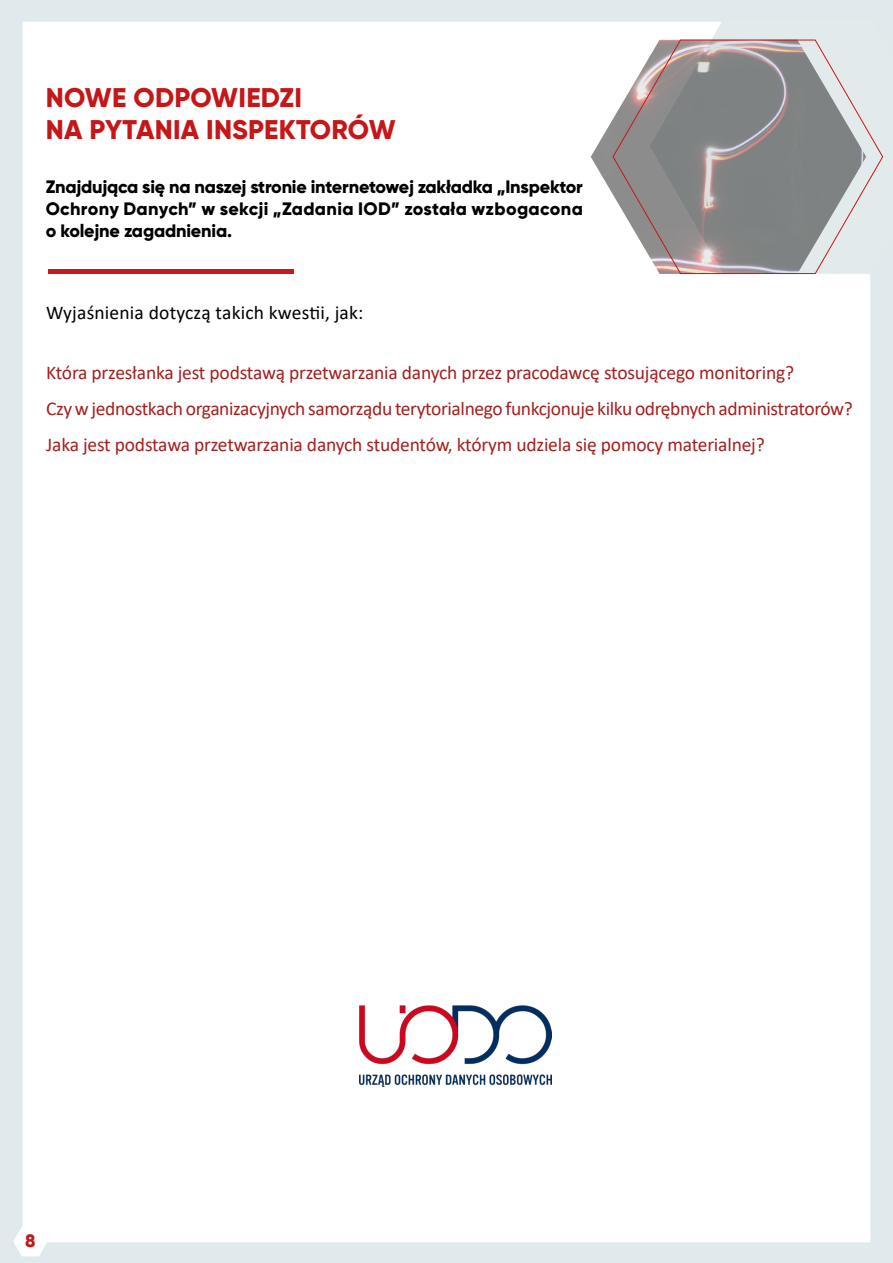
<style>
.page{position:relative;width:893px;height:1263px;background:#fff}
.page>*{position:absolute;margin:0;border:0;box-sizing:border-box;transform-origin:0 0}
.t1{font:800 27px/32.4px "Gilroy";letter-spacing:.01em;color:#c51718}
.t2{font:19.5px/36px "Calibri";letter-spacing:-.02em;color:#a51f1e}
.t3{font:19.5px "Calibri";letter-spacing:.01em;color:#000}
.t4{font:800 18px/21.6px "Gilroy";color:#000;text-align:justify}
.t5{font:800 18px "Gilroy";color:#c51718}
</style>
<div class="page">
<img style="left:0;top:0;width:893px;height:1263px">
<div style="left:48px;top:269px;width:246px;height:5px;background:#c61b1a"></div>
<svg style="left:650px;top:18px;width:243px;height:256px;fill:#e2eaeb"></svg>
<img style="left:591px;top:40px;width:21px;height:234px">
<svg style="left:612px;top:39px;width:271px;height:235px"></svg>
<img style="left:360px;top:1006px;width:191px;height:81px">
<h1 class="t1" style="left:46px;top:81px;width:351px">NOWE ODPOWIEDZI<br>NA PYTANIA INSPEKTORÓW</h1>
<p class="t4" style="left:46px;top:176px;width:539px">Znajdująca się na naszej stronie internetowej zakładka „Inspektor Ochrony Danych” w sekcji „Zadania IOD” została wzbogacona o kolejne zagadnienia.</p>
<p class="t3" style="left:46px;top:299px;width:319px">Wyjaśnienia dotyczą takich kwestii, jak:</p>
<p class="t2" style="left:46px;top:354px;width:808px">Która przesłanka jest podstawą przetwarzania danych przez pracodawcę stosującego monitoring?<br>Czy w jednostkach organizacyjnych samorządu terytorialnego funkcjonuje kilku odrębnych administratorów?<br>Jaka jest podstawa przetwarzania danych studentów, którym udziela się pomocy materialnej?</p>
<p class="t5" style="left:25px;top:1229px;width:12px">8</p>
</div>
